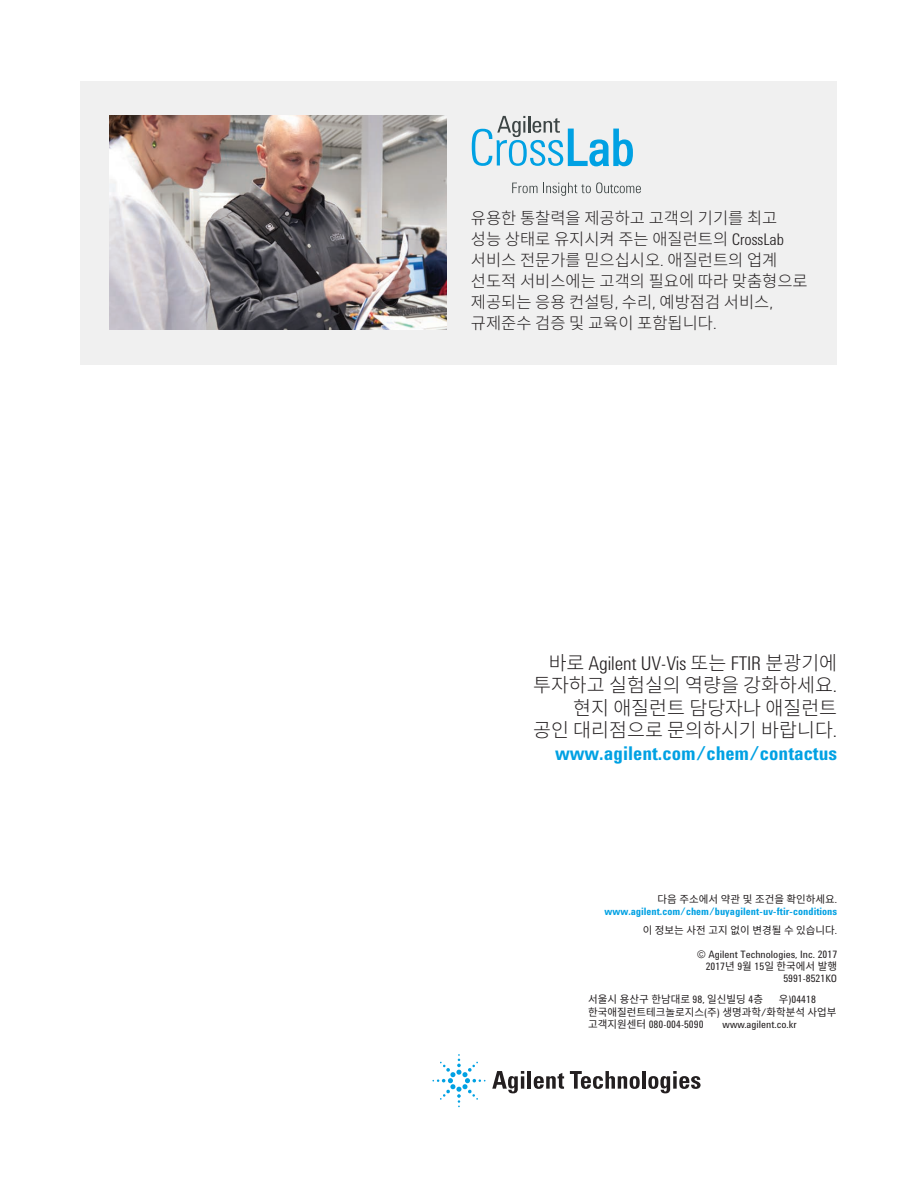
<style>
.page{position:relative;width:918px;height:1188px;background:#fff}
.page>*{position:absolute;margin:0;border:0;box-sizing:border-box;transform-origin:0 0}
.t1{font:300 19.5px/22.5px "Noto Sans CJ Kkr";color:#231f20;text-align:right}
.t2{font:700 19.5px "Agilent Condensed CFF";color:#00a1e3}
.t3{font:300 19.5px "Agilent Condensed CFF";color:#231f20}
.t4{font:300 16.5px/21px "Noto Sans CJ Kkr";color:#231f20}
.t5{font:10.5px "Noto Sans CJ Kkr";color:#231f20}
.t6{font:10.5px "Agilent Condensed CFF";color:#231f20}
.t7{font:700 10.5px "Agilent Condensed CFF";color:#00a1e3}
.s1{font-family:"Agilent Condensed CFF"}
.s2{font-family:"Noto Sans CJ Kkr"}
</style>
<div class="page">
<svg style="left:492px;top:1071px;width:32px;height:22px"></svg>
<hr style="left:528px;top:1071px;width:3px;height:18px;background:#231f20">
<svg style="left:534px;top:1073px;width:30px;height:16px"></svg>
<svg style="left:570px;top:1071px;width:70px;height:18px"></svg>
<hr style="left:642px;top:1071px;width:4px;height:18px;background:#231f20">
<svg style="left:648px;top:1071px;width:53px;height:22px"></svg>
<svg style="left:432px;top:1054px;width:54px;height:53px"></svg>
<div style="left:81px;top:81px;width:756px;height:283px;background:#f0f0f0"></div>
<img style="left:109px;top:116px;width:337px;height:214px">
<svg style="left:472px;top:116px;width:161px;height:50px"></svg>
<svg style="left:512px;top:183px;width:25px;height:10px"></svg>
<svg style="left:543px;top:182px;width:98px;height:14px"></svg>
<p class="t4" style="left:471px;top:208px;width:338px">유용한 통찰력을 제공하고 고객의 기기를 최고 성능 상태로 유지시켜 주는 애질런트의 <span class="s1">CrossLab </span>서비스 전문가를 믿으십시오<span class="s1">.</span> 애질런트의 업계 선도적 서비스에는 고객의 필요에 따라 맞춤형으로 제공되는 응용 컨설팅<span class="s1">,</span> 수리<span class="s1">,</span> 예방점검 서비스<span class="s1">, </span>규제준수 검증 및 교육이 포함됩니다<span class="s1">.</span></p>
<p class="t3" style="left:549px;top:648px;width:290px"><span class="s2">바로</span> Agilent UV-Vis <span class="s2">또는</span> FTIR <span class="s2">분광기에</span></p>
<p class="t1" style="left:533px;top:674px;width:306px">투자하고 실험실의 역량을 강화하세요<span class="s1">. </span>현지 애질런트 담당자나 애질런트 공인 대리점으로 문의하시기 바랍니다<span class="s1">.</span></p>
<p class="t2" style="left:555px;top:738px;width:284px">www.agilent.com/chem/contactus</p>
<p class="t5" style="left:658px;top:893px;width:181px">다음 주소에서 약관 및 조건을 확인하세요<span class="s1">.</span></p>
<p class="t7" style="left:605px;top:903px;width:234px">www.agilent.com/chem/buyagilent-uv-ftir-conditions</p>
<p class="t5" style="left:643px;top:924px;width:196px">이 정보는 사전 고지 없이 변경될 수 있습니다<span class="s1">.</span></p>
<p class="t6" style="left:697px;top:946px;width:141px">© Agilent Technologies, Inc. 2017</p>
<p class="t5" style="left:706px;top:960px;width:133px"><span class="s1">2017</span>년 <span class="s1">9</span>월 <span class="s1">15</span>일 한국에서 발행</p>
<p class="t6" style="left:783px;top:970px;width:55px">5991-8521KO</p>
<p class="t5" style="left:588px;top:993px;width:176px">서울시 용산구 한남대로 <span class="s1">98,</span> 일신빌딩 <span class="s1">4</span>층</p>
<p class="t6" style="left:779px;top:991px;width:39px"><span class="s2">우</span>)04418</p>
<p class="t5" style="left:588px;top:1006px;width:250px">한국애질런트테크놀로지스<span class="s1">(</span>주<span class="s1">)</span> 생명과학<span class="s1">/</span>화학분석 사업부</p>
<p class="t6" style="left:588px;top:1017px;width:117px"><span class="s2">고객지원센터</span> 080-004-5090</p>
<p class="t6" style="left:723px;top:1017px;width:76px">www.agilent.co.kr</p>
</div>
